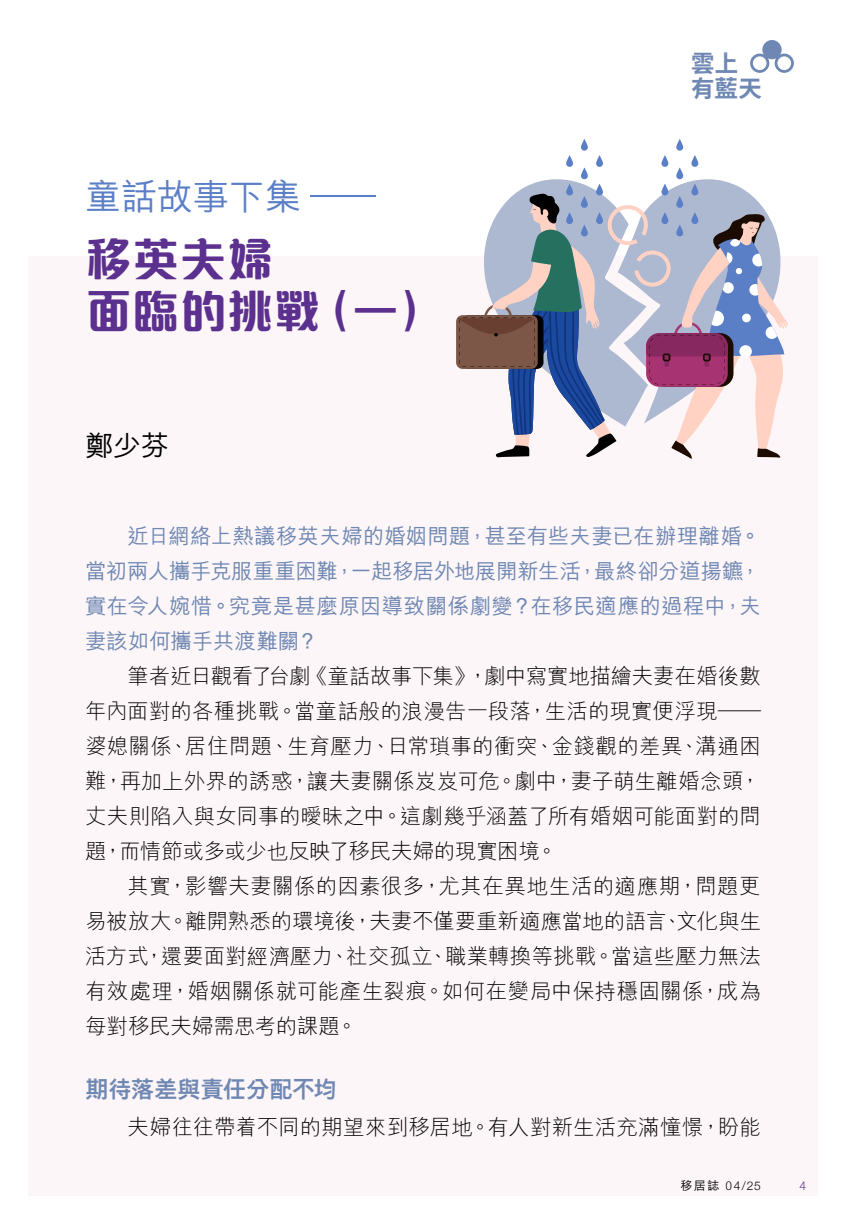
<style>
.page{position:relative;width:846px;height:1224px;background:#fff}
.page>*{position:absolute;margin:0;border:0;box-sizing:border-box;transform-origin:0 0}
.t1{font:800 47.2px/52px "M Qing Hua HK";color:#5b308e}
.t2{font:500 36px "M Hei HK";color:#5b7fc6}
.t3{font:500 28px "M Hei HK";color:#000}
.t4{font:800 23.4px "M Hei HK";letter-spacing:-.02em;color:#6f88b3}
.t5{font:100 23.4px/24.8px "Noto Sans TC";color:#6f88b3}
.t6{font:300 21.4px/35px "M Hei HK";letter-spacing:.005em;color:#000;text-align:justify}
.t7{font:500 21.4px/35px "M Hei HK";letter-spacing:.01em;color:#6f88b3;text-align:justify}
.t8{font:500 12px "M Hei HK";color:#000}
.t9{font:300 12px "Helvetica Neue";color:#5b308e}
.s1{font-weight:300}
.s2{font-family:"Helvetica Neue";font-weight:300}
</style>
<div class="page">
<div style="left:28px;top:256px;width:790px;height:940px;background:#fdf6f8"></div>
<svg style="left:581px;top:139px;width:7px;height:12px"></svg>
<svg style="left:581px;top:167px;width:7px;height:12px"></svg>
<svg style="left:596px;top:155px;width:7px;height:12px"></svg>
<svg style="left:566px;top:155px;width:7px;height:12px"></svg>
<svg style="left:676px;top:139px;width:7px;height:12px"></svg>
<svg style="left:676px;top:167px;width:7px;height:12px"></svg>
<svg style="left:691px;top:155px;width:7px;height:12px"></svg>
<svg style="left:661px;top:155px;width:7px;height:12px"></svg>
<svg style="left:457px;top:177px;width:331px;height:282px"></svg>
<svg style="left:750px;top:54px;width:19px;height:19px"></svg>
<svg style="left:775px;top:54px;width:19px;height:19px"></svg>
<div style="left:762px;top:40px;width:20px;height:19px;background:#6f88b3;border-radius:50%"></div>
<h2 class="t2" style="left:85px;top:170px;width:292px">童話故事下集 —</h2>
<h1 class="t1" style="left:85px;top:232px;width:362px">移英夫婦<br>面臨的挑戰（一）</h1>
<h3 class="t3" style="left:85px;top:425px;width:85px">鄭少芬</h3>
<p class="t5" style="left:691px;top:52px;width:72px">雲上有藍天</p>
<p class="t7" style="left:85px;top:516px;width:677px;text-indent:43px">近日網絡上熱議移英夫婦的婚姻問題，甚至有些夫妻已在辦理離婚。當初兩人攜手克服重重困難，一起移居外地展開新生活，最終卻分道揚鑣，實在令人婉惜。究竟是甚麼原因導致關係劇變？在移民適應的過程中，夫妻該如何攜手共渡難關？</p>
<p class="t6" style="left:85px;top:658px;width:677px;text-indent:43px">筆者近日觀看了台劇《童話故事下集》，劇中寫實地描繪夫妻在婚後數年內面對的各種挑戰。當童話般的浪漫告一段落，生活的現實便浮現—婆媳關係、居住問題、生育壓力、日常瑣事的衝突、金錢觀的差異、溝通困難，再加上外界的誘惑，讓夫妻關係岌岌可危。劇中，妻子萌生離婚念頭，丈夫則陷入與女同事的曖昧之中。這劇幾乎涵蓋了所有婚姻可能面對的問題，而情節或多或少也反映了移民夫婦的現實困境。</p>
<p class="t6" style="left:85px;top:868px;width:677px;text-indent:43px">其實，影響夫妻關係的因素很多，尤其在異地生活的適應期，問題更易被放大。離開熟悉的環境後，夫妻不僅要重新適應當地的語言、文化與生活方式，還要面對經濟壓力、社交孤立、職業轉換等挑戰。當這些壓力無法有效處理，婚姻關係就可能產生裂痕。如何在變局中保持穩固關係，成為每對移民夫婦需思考的課題。</p>
<p class="t4" style="left:85px;top:1077px;width:253px">期待落差與責任分配不均</p>
<p class="t6" style="left:128px;top:1109px;width:635px">夫婦往往帶着不同的期望來到移居地。有人對新生活充滿憧憬，盼能</p>
<p class="t8" style="left:680px;top:1177px;width:82px">移居誌 <span class="s1">04</span><span class="s2">/25</span></p>
<p class="t9" style="left:799px;top:1176px;width:8px">4</p>
</div>
